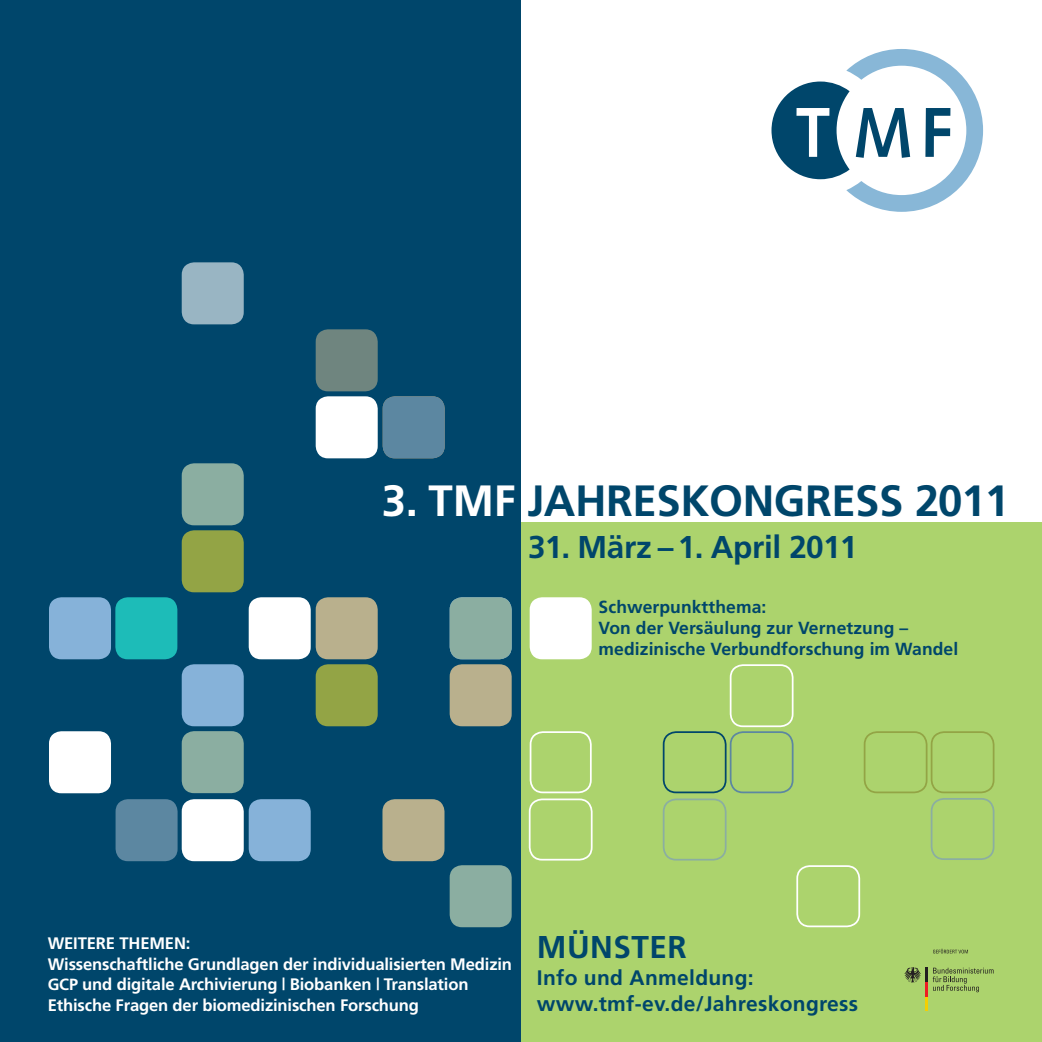
<style>
.page{position:relative;width:1042px;height:1042px;background:#fff}
.page>*{position:absolute;margin:0;border:0;box-sizing:border-box;transform-origin:0 0}
.t1{font:700 43.75px "Frutiger";letter-spacing:-.01em;color:#00466b}
.t2{font:700 43.75px "Frutiger";color:#fff}
.t3{font:700 31.5px "Frutiger";letter-spacing:-.01em;color:#00466b}
.t4{font:700 21px/26.2px "Frutiger";letter-spacing:.015em;color:#00466b}
.t5{font:700 17.5px/21px "Frutiger";letter-spacing:.005em;color:#00466b}
.t6{font:700 16.62px/20.6px "Frutiger";letter-spacing:-.01em;color:#fff}
.s1{color:#00466b}
.s2{font-size:16.19px}
</style>
<div class="page">
<div style="left:521px;top:522px;width:521px;height:520px;background:#acd36d"></div>
<div style="left:0;top:0;width:521px;height:1042px;background:#00466b"></div>
<svg style="left:771px;top:49px;width:212px;height:163px"></svg>
<svg style="left:933px;top:967px;width:60px;height:25px"></svg>
<hr style="left:925px;top:996px;width:3px;height:15px;background:#f4cf02">
<hr style="left:925px;top:982px;width:3px;height:14px;background:#ee1d23">
<hr style="left:925px;top:968px;width:3px;height:14px;background:#231f20">
<svg style="left:904px;top:967px;width:17px;height:15px"></svg>
<svg style="left:933px;top:949px;width:35px;height:4px"></svg>
<div style="left:49px;top:597px;width:62px;height:62px;background:#86b2d9;border-radius:12px"></div>
<div style="left:49px;top:731px;width:62px;height:62px;background:#fff;border-radius:12px"></div>
<div style="left:116px;top:799px;width:62px;height:62px;background:#5c87a1;border-radius:12px"></div>
<div style="left:115px;top:597px;width:62px;height:62px;background:#1dbcb8;border-radius:12px"></div>
<div style="left:182px;top:799px;width:62px;height:62px;background:#fff;border-radius:12px"></div>
<div style="left:249px;top:799px;width:62px;height:62px;background:#86b2d9;border-radius:12px"></div>
<div style="left:182px;top:463px;width:62px;height:62px;background:#8baea1;border-radius:12px"></div>
<div style="left:182px;top:731px;width:62px;height:62px;background:#8baea1;border-radius:12px"></div>
<div style="left:182px;top:530px;width:62px;height:62px;background:#93a445;border-radius:12px"></div>
<div style="left:182px;top:664px;width:62px;height:62px;background:#86b2d9;border-radius:12px"></div>
<div style="left:249px;top:597px;width:62px;height:62px;background:#fff;border-radius:12px"></div>
<div style="left:316px;top:396px;width:62px;height:62px;background:#fff;border-radius:12px"></div>
<div style="left:316px;top:329px;width:62px;height:62px;background:#6f857f;border-radius:12px"></div>
<div style="left:182px;top:262px;width:62px;height:62px;background:#99b5c3;border-radius:12px"></div>
<div style="left:316px;top:597px;width:62px;height:62px;background:#b9b08d;border-radius:12px"></div>
<div style="left:316px;top:664px;width:62px;height:62px;background:#93a445;border-radius:12px"></div>
<div style="left:383px;top:396px;width:62px;height:62px;background:#5c87a1;border-radius:12px"></div>
<div style="left:382px;top:799px;width:62px;height:62px;background:#b9b08d;border-radius:12px"></div>
<div style="left:450px;top:664px;width:62px;height:62px;background:#b9b08d;border-radius:12px"></div>
<div style="left:450px;top:865px;width:62px;height:62px;background:#8baea1;border-radius:12px"></div>
<div style="left:450px;top:597px;width:62px;height:62px;background:#8baea1;border-radius:12px"></div>
<div style="left:529px;top:798px;width:63px;height:62px;border:2px solid #fff;border-radius:12px"></div>
<div style="left:530px;top:731px;width:62px;height:62px;border:2px solid #fff;border-radius:12px"></div>
<div style="left:796px;top:865px;width:64px;height:62px;border:2px solid #fff;border-radius:12px"></div>
<div style="left:864px;top:731px;width:63px;height:62px;border:2px solid #93a445;border-radius:12px"></div>
<div style="left:930px;top:731px;width:64px;height:62px;border:2px solid #93a445;border-radius:12px"></div>
<div style="left:730px;top:664px;width:63px;height:63px;border:2px solid #fff;border-radius:12px"></div>
<div style="left:663px;top:731px;width:63px;height:62px;border:2px solid #00466b;border-radius:12px"></div>
<div style="left:730px;top:731px;width:63px;height:62px;border:2px solid #5c87a1;border-radius:12px"></div>
<div style="left:663px;top:798px;width:63px;height:62px;border:2px solid #8baea1;border-radius:12px"></div>
<div style="left:930px;top:798px;width:64px;height:62px;border:2px solid #8baea1;border-radius:12px"></div>
<div style="left:530px;top:597px;width:62px;height:62px;background:#fff;border-radius:12px"></div>
<h1 class="t2" style="left:382px;top:475px;width:191px">3. TMF <span class="s1">Jahre</span></h1>
<h1 class="t1" style="left:656px;top:475px;width:114px">skongre</h1>
<h1 class="t1" style="left:855px;top:475px;width:155px">ss 2011</h1>
<h2 class="t3" style="left:528px;top:529px;width:331px">31. März – 1. April 2011</h2>
<p class="t5" style="left:598px;top:596px;width:361px">Schwerpunktthema:<br>Von der Versäulung zur Vernetzung – medizinische Verbundforschung im Wandel</p>
<p class="t6" style="left:48px;top:933px;width:466px">WEITERE THEMEN:<br>Wissenschaftliche Grundlagen der individualisierten Medizin <span class="s2">GCP</span> und digitale Archivierung | Biobanken | Translation Ethische Fragen der biomedizinischen Forschung</p>
<h2 class="t3" style="left:537px;top:929px;width:151px">MÜNSTER</h2>
<p class="t4" style="left:537px;top:964px;width:323px">Info und Anmeldung: www.tmf-ev.de/Jahreskongress</p>
</div>
